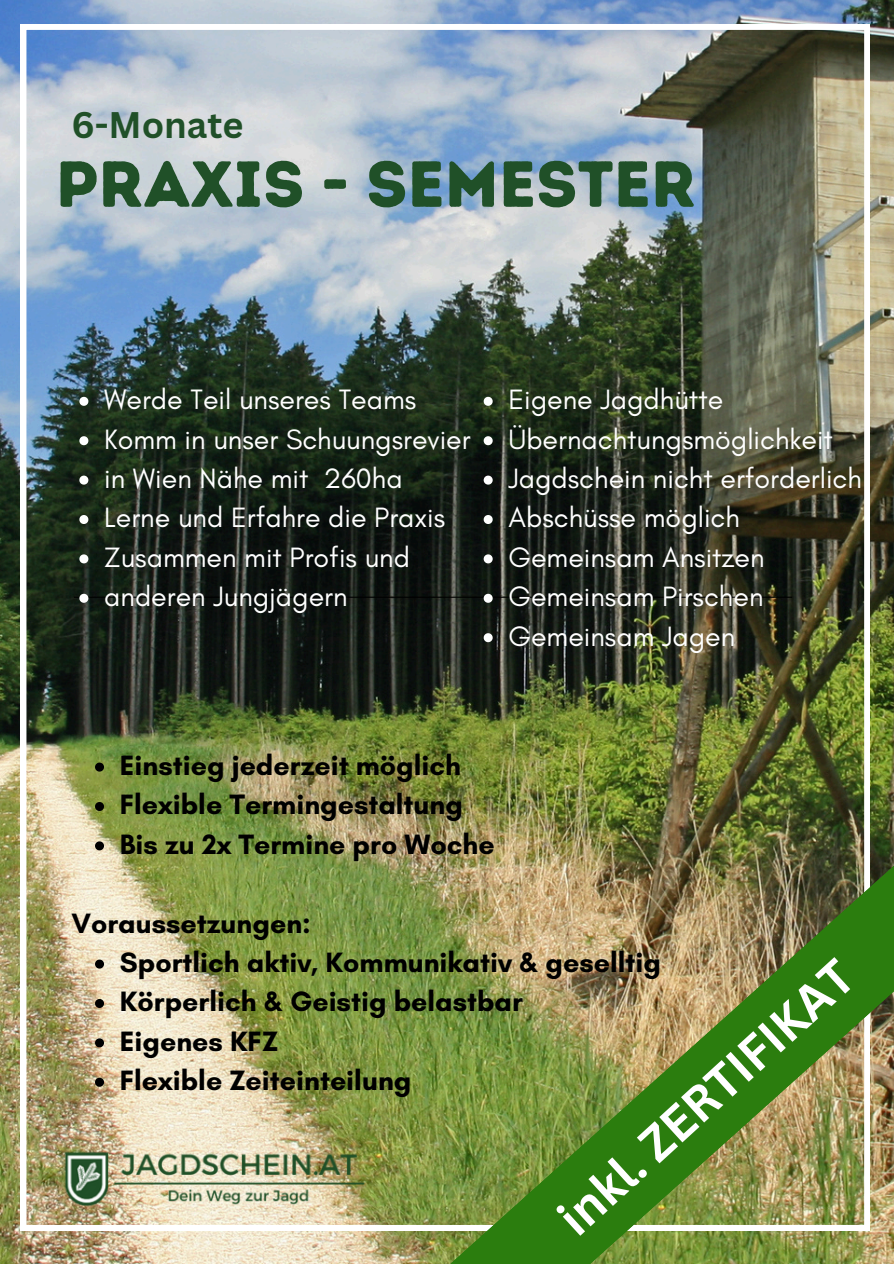
<style>
.page{position:relative;width:894px;height:1264px;background:#fff}
.page>*{position:absolute;margin:0;border:0;box-sizing:border-box;transform-origin:0 0}
.t1{font:64.8px "Intro Rust Base";color:#205028}
.t2{font:700 48px "Canva Sans";color:#fff}
.t3{font:700 36px "Canva Sans";color:#205028}
.t4{font:28.5px "Glacial Indifference";color:#fff}
.t5{font:700 28.5px "Glacial Indifference";color:#000}
</style>
<div class="page">
<img style="left:0;top:0;width:893px;height:1263px">
<img style="left:21px;top:24px;width:848px;height:1206px">
<img style="left:436px;top:848px;width:457px;height:415px">
<hr style="left:74px;top:596px;width:718px;height:1px;background:#000">
<img style="left:56px;top:1139px;width:317px;height:69px">
<svg style="left:79px;top:397px;width:9px;height:9px"></svg>
<svg style="left:79px;top:436px;width:9px;height:9px"></svg>
<svg style="left:79px;top:475px;width:9px;height:9px"></svg>
<svg style="left:79px;top:515px;width:9px;height:9px"></svg>
<svg style="left:79px;top:554px;width:9px;height:9px"></svg>
<svg style="left:79px;top:594px;width:9px;height:9px"></svg>
<svg style="left:483px;top:397px;width:9px;height:9px"></svg>
<svg style="left:483px;top:436px;width:9px;height:9px"></svg>
<svg style="left:483px;top:475px;width:9px;height:9px"></svg>
<svg style="left:483px;top:515px;width:9px;height:9px"></svg>
<svg style="left:483px;top:554px;width:9px;height:9px"></svg>
<svg style="left:483px;top:594px;width:9px;height:9px"></svg>
<svg style="left:483px;top:633px;width:9px;height:9px"></svg>
<svg style="left:95px;top:762px;width:9px;height:9px"></svg>
<svg style="left:95px;top:802px;width:9px;height:9px"></svg>
<svg style="left:95px;top:841px;width:9px;height:9px"></svg>
<svg style="left:95px;top:959px;width:9px;height:9px"></svg>
<svg style="left:95px;top:998px;width:9px;height:9px"></svg>
<svg style="left:95px;top:1038px;width:9px;height:9px"></svg>
<svg style="left:95px;top:1077px;width:9px;height:9px"></svg>
<h1 class="t3" style="left:71px;top:99px;width:174px">6-Monate</h1>
<p class="t1" style="left:56px;top:145px;width:641px">PRAXIS - SEMESTER</p>
<p class="t4" style="left:104px;top:382px;width:313px">Werde Teil unseres Teams</p>
<p class="t4" style="left:104px;top:421px;width:368px">Komm in unser Schuungsrevier</p>
<p class="t4" style="left:104px;top:461px;width:300px">in Wien Nähe mit 260ha</p>
<p class="t4" style="left:104px;top:500px;width:342px">Lerne und Erfahre die Praxis</p>
<p class="t4" style="left:104px;top:539px;width:307px">Zusammen mit Profis und</p>
<p class="t4" style="left:104px;top:579px;width:245px">anderen Jungjägern</p>
<p class="t4" style="left:508px;top:382px;width:216px">Eigene Jagdhütte</p>
<p class="t4" style="left:508px;top:421px;width:326px">Übernachtungsmöglichkeit</p>
<p class="t4" style="left:508px;top:461px;width:355px">Jagdschein nicht erforderlich</p>
<p class="t4" style="left:508px;top:500px;width:233px">Abschüsse möglich</p>
<p class="t4" style="left:508px;top:539px;width:257px">Gemeinsam Ansitzen</p>
<p class="t4" style="left:508px;top:579px;width:256px">Gemeinsam Pirschen</p>
<p class="t4" style="left:508px;top:618px;width:228px">Gemeinsam Jagen</p>
<p class="t5" style="left:120px;top:748px;width:342px">Einstieg jederzeit möglich</p>
<p class="t5" style="left:120px;top:787px;width:344px">Flexible Termingestaltung</p>
<p class="t5" style="left:120px;top:826px;width:376px">Bis zu 2x Termine pro Woche</p>
<h4 class="t5" style="left:71px;top:905px;width:241px">Voraussetzungen:</h4>
<p class="t5" style="left:120px;top:944px;width:542px">Sportlich aktiv, Kommunikativ &amp; geselltig</p>
<p class="t5" style="left:120px;top:984px;width:404px">Körperlich &amp; Geistig belastbar</p>
<p class="t5" style="left:120px;top:1023px;width:160px">Eigenes KFZ</p>
<p class="t5" style="left:120px;top:1063px;width:293px">Flexible Zeiteinteilung</p>
<p class="t2" style="left:542px;top:1199px;width:381px;rotate:-42deg">inkl. ZERTIFIKAT</p>
</div>
